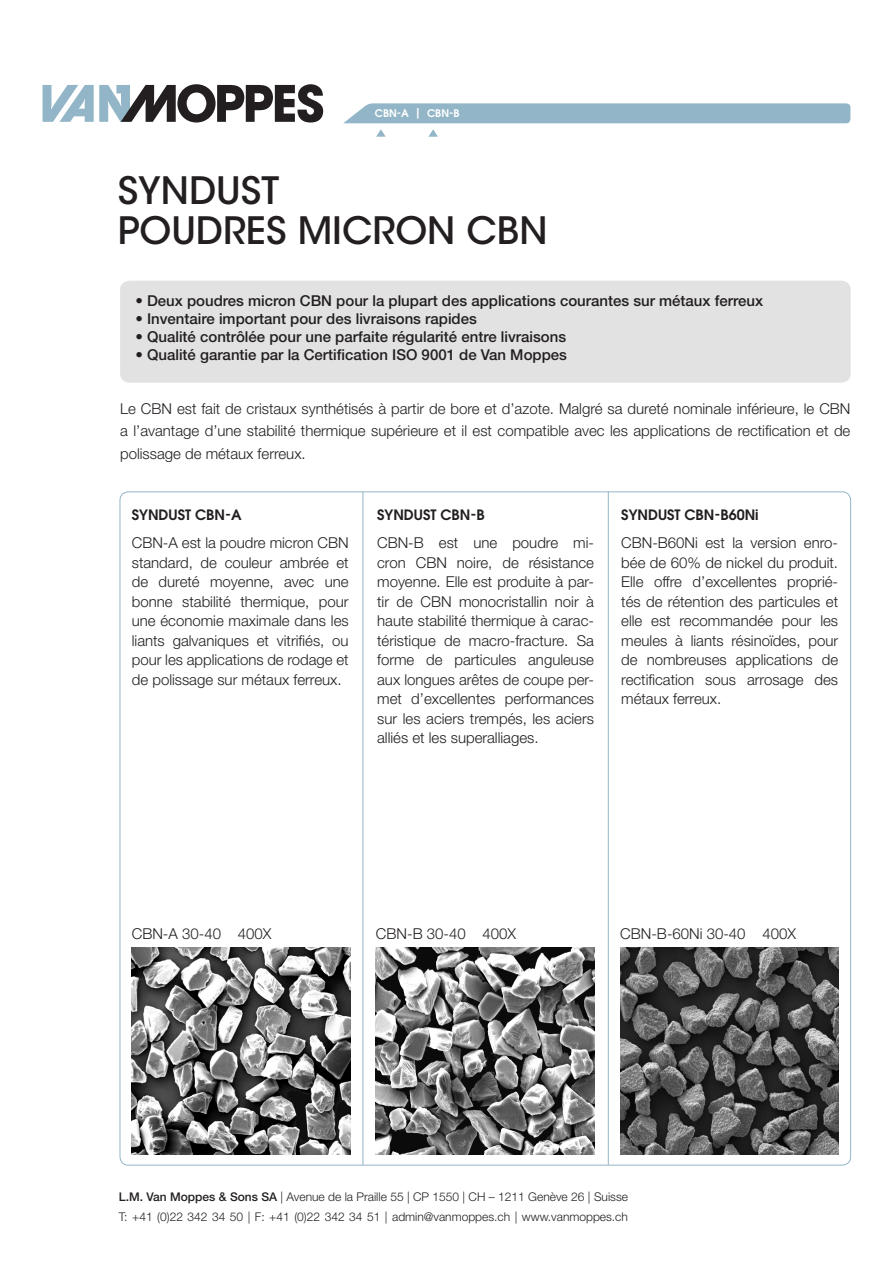
<style>
.page{position:relative;width:893px;height:1263px;background:#fff}
.page>*{position:absolute;margin:0;border:0;box-sizing:border-box;transform-origin:0 0}
.TITRE{font:500 37.5px "ITC Avant Garde Std";color:#231f20}
.TEXTE{font:300 15px/19.5px "Helvetica Neue LT Std";color:#231f20;text-align:justify}
.Encadré{font:500 15px "Helvetica Neue LT Std";color:#231f20}
.SOUS-TITRE{font:300 15px/19.5px "Helvetica Neue LT Std";color:#231f20;text-align:justify}
.Adresse{font:300 15px "Helvetica Neue LT Std";color:#231f20}
.SOUS-TITRE-2{font:600 14.25px "ITC Avant Garde Std";color:#231f20}
.t1{font:300 12px/19.5px "Helvetica Neue LT Std";color:#231f20}
.LEGENDES{font:600 10.5px "ITC Avant Garde Std";color:#fff}
.s1{font-weight:500}
</style>
<div class="page">
<svg style="left:43px;top:84px;width:280px;height:39px"></svg>
<svg style="left:344px;top:103px;width:506px;height:20px;background:#96b9c9"></svg>
<svg style="left:376px;top:129px;width:10px;height:8px"></svg>
<svg style="left:428px;top:129px;width:10px;height:8px"></svg>
<div style="left:120px;top:281px;width:731px;height:102px;background:#e2e2e2"></div>
<hr style="left:363px;top:492px;width:1px;height:673px;background:#92b6c7">
<hr style="left:608px;top:492px;width:1px;height:673px;background:#92b6c7">
<img style="left:132px;top:947px;width:218px;height:207px">
<img style="left:376px;top:947px;width:218px;height:207px">
<img style="left:620px;top:947px;width:219px;height:207px">
<p class="LEGENDES" style="left:375px;top:106px;width:86px">CBN-A | CBN-B</p>
<p class="TITRE" style="left:118px;top:167px;width:163px">SYNDUST</p>
<p class="TITRE" style="left:118px;top:207px;width:431px">POUDRES MICRON CBN</p>
<p class="Encadré" style="left:135px;top:292px;width:629px">• Deux poudres micron CBN pour la plupart des applications courantes sur métaux ferreux</p>
<p class="Encadré" style="left:135px;top:310px;width:343px">• Inventaire important pour des livraisons rapides</p>
<p class="Encadré" style="left:135px;top:328px;width:432px">• Qualité contrôlée pour une parfaite régularité entre livraisons</p>
<p class="Encadré" style="left:135px;top:346px;width:433px">• Qualité garantie par la Certification ISO 9001 de Van Moppes</p>
<p class="TEXTE" style="left:120px;top:397px;width:732px;line-height:22.5px">Le CBN est fait de cristaux synthétisés à partir de bore et d’azote. Malgré sa dureté nominale inférieure, le CBN a l’avantage d’une stabilité thermique supérieure et il est compatible avec les applications de rectification et de polissage de métaux ferreux.</p>
<p class="SOUS-TITRE-2" style="left:132px;top:506px;width:111px">SYNDUST CBN-A</p>
<p class="SOUS-TITRE" style="left:132px;top:533px;width:218px">CBN-A est la poudre micron CBN standard, de couleur ambrée et de dureté moyenne, avec une bonne stabilité thermique, pour une économie maximale dans les liants galvaniques et vitrifiés, ou pour les applications de rodage et de polissage sur métaux ferreux.</p>
<p class="SOUS-TITRE-2" style="left:377px;top:506px;width:109px">SYNDUST CBN-B</p>
<p class="TEXTE" style="left:377px;top:533px;width:218px">CBN-B est une poudre mi&shy;cron CBN noire, de résistance moyenne. Elle est produite à par&shy;tir de CBN monocristallin noir à haute stabilité thermique à carac&shy;téristique de macro-fracture. Sa forme de particules anguleuse aux longues arêtes de coupe per&shy;met d’excellentes performances sur les aciers trempés, les aciers alliés et les superalliages.</p>
<p class="SOUS-TITRE-2" style="left:621px;top:506px;width:139px">SYNDUST CBN-B60Ni</p>
<p class="TEXTE" style="left:621px;top:533px;width:218px">CBN-B60Ni est la version enro&shy;bée de 60% de nickel du produit.<br>Elle offre d’excellentes proprié&shy;tés de rétention des particules et elle est recommandée pour les meules à liants résinoïdes, pour de nombreuses applications de rectification sous arrosage des métaux ferreux.</p>
<p class="Adresse" style="left:132px;top:924px;width:141px">CBN-A 30-40 400X</p>
<p class="Adresse" style="left:376px;top:924px;width:142px">CBN-B 30-40 400X</p>
<p class="Adresse" style="left:620px;top:924px;width:177px">CBN-B-60Ni 30-40 400X</p>
<p class="t1" style="left:119px;top:1187px;width:510px"><span class="s1">L.M. Van Moppes &amp; Sons SA</span> | Avenue de la Praille 55 | CP 1550 | CH – 1211 Genève 26 | Suisse<br>T: +41 (0)22 342 34 50 | F: +41 (0)22 342 34 51 | admin@vanmoppes.ch | www.vanmoppes.ch</p>
</div>
